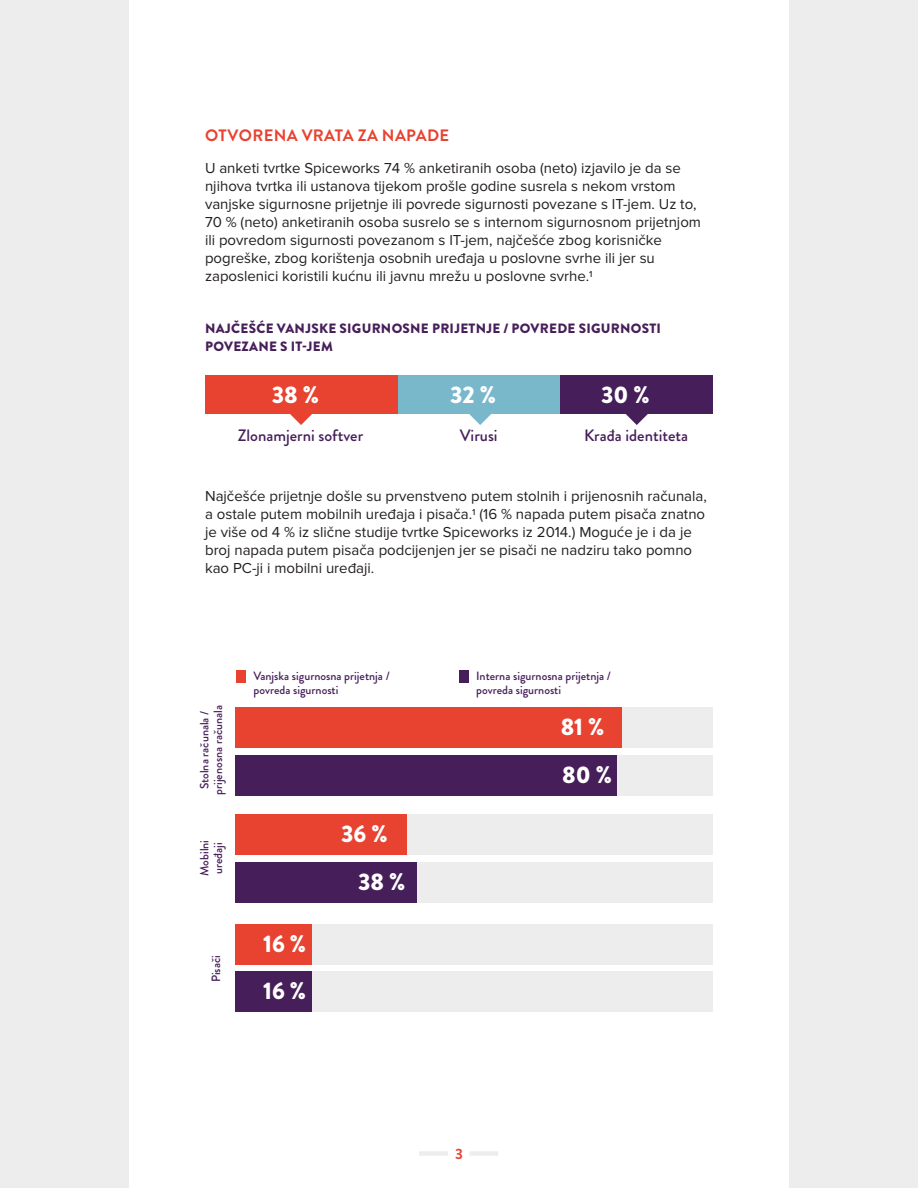
<style>
.page{position:relative;width:918px;height:1188px;background:#fff}
.page>*{position:absolute;margin:0;border:0;box-sizing:border-box;transform-origin:0 0}
.t1{font:900 24px "Brandon Grotesque";color:#fff}
.t2{font:500 16.5px "Brandon Grotesque";color:#461e59}
.Body_Copy{font:700 16.5px "Brandon Grotesque";letter-spacing:.02em;color:#e84230}
.Body_Copy-2{font:15px/18px "Proxima Nova";color:#231f20}
.t3{font:700 15px "Brandon Grotesque";color:#e84230}
.t4{font:900 13.5px/18px "Brandon Grotesque";letter-spacing:.02em;color:#461e59}
.t5{font:500 12px/13.5px "Brandon Grotesque";color:#461e59}
</style>
<div class="page">
<div style="left:419px;top:1151px;width:29px;height:5px;background:#ededed"></div>
<div style="left:470px;top:1151px;width:28px;height:5px;background:#ededed"></div>
<div style="left:0;top:0;width:129px;height:1188px;background:#ededed"></div>
<div style="left:789px;top:0;width:129px;height:1188px;background:#ededed"></div>
<div style="left:235px;top:755px;width:478px;height:40px;background:#ededed"></div>
<div style="left:235px;top:755px;width:381px;height:40px;background:#461e59"></div>
<div style="left:235px;top:707px;width:478px;height:41px;background:#ededed"></div>
<div style="left:235px;top:707px;width:387px;height:41px;background:#e84230"></div>
<div style="left:235px;top:862px;width:478px;height:41px;background:#ededed"></div>
<div style="left:235px;top:814px;width:478px;height:41px;background:#ededed"></div>
<div style="left:235px;top:972px;width:478px;height:40px;background:#ededed"></div>
<div style="left:235px;top:924px;width:478px;height:41px;background:#ededed"></div>
<div style="left:206px;top:375px;width:507px;height:39px;background:#461e59"></div>
<div style="left:398px;top:375px;width:162px;height:39px;background:#79b8cb"></div>
<div style="left:205px;top:375px;width:193px;height:39px;background:#e84230"></div>
<svg style="left:290px;top:414px;width:22px;height:11px"></svg>
<svg style="left:626px;top:414px;width:22px;height:11px"></svg>
<svg style="left:469px;top:414px;width:22px;height:11px"></svg>
<div style="left:235px;top:862px;width:182px;height:41px;background:#461e59"></div>
<div style="left:235px;top:814px;width:172px;height:41px;background:#e84230"></div>
<div style="left:235px;top:972px;width:77px;height:40px;background:#461e59"></div>
<div style="left:235px;top:924px;width:77px;height:41px;background:#e84230"></div>
<div style="left:236px;top:670px;width:10px;height:13px;background:#e84230"></div>
<div style="left:459px;top:670px;width:9px;height:13px;background:#461e59"></div>
<p class="Body_Copy" style="left:205px;top:124px;width:246px">OTVORENA VRATA ZA NAPADE</p>
<p class="Body_Copy-2" style="left:205px;top:159px;width:498px">U anketi tvrtke Spiceworks 74 % anketiranih osoba (neto) izjavilo je da se njihova tvrtka ili ustanova tijekom prošle godine susrela s nekom vrstom vanjske sigurnosne prijetnje ili povrede sigurnosti povezane s IT-jem. Uz to, 70 % (neto) anketiranih osoba susrelo se s internom sigurnosnom prijetnjom ili povredom sigurnosti povezanom s IT-jem, najčešće zbog korisničke pogreške, zbog korištenja osobnih uređaja u poslovne svrhe ili jer su zaposlenici koristili kućnu ili javnu mrežu u poslovne svrhe.1</p>
<p class="t4" style="left:205px;top:320px;width:457px">NAJČEŠĆE VANJSKE SIGURNOSNE PRIJETNJE / POVREDE SIGURNOSTI<br>POVEZANE S IT-JEM</p>
<p class="t1" style="left:272px;top:378px;width:49px">38 %</p>
<p class="t1" style="left:450px;top:378px;width:47px">32 %</p>
<p class="t1" style="left:601px;top:378px;width:50px">30 %</p>
<p class="t2" style="left:238px;top:424px;width:127px">Zlonamjerni softver</p>
<p class="t2" style="left:460px;top:424px;width:39px">Virusi</p>
<p class="t2" style="left:584px;top:424px;width:106px">Krađa identiteta</p>
<p class="Body_Copy-2" style="left:205px;top:488px;width:503px">Najčešće prijetnje došle su prvenstveno putem stolnih i prijenosnih računala, a ostale putem mobilnih uređaja i pisača.1 (16 % napada putem pisača znatno je više od 4 % iz slične studije tvrtke Spiceworks iz 2014.) Moguće je i da je broj napada putem pisača podcijenjen jer se pisači ne nadziru tako pomno kao PC-ji i mobilni uređaji.</p>
<p class="t5" style="left:198px;top:795px;width:91px;text-align:center;rotate:-90deg">Stolna računala / prijenosna računala</p>
<p class="t5" style="left:198px;top:876px;width:38px;rotate:-90deg">Mobilni uređaji</p>
<p class="t5" style="left:210px;top:982px;width:28px;rotate:-90deg">Pisači</p>
<p class="t5" style="left:254px;top:669px;width:138px">Vanjska sigurnosna prijetnja /</p>
<p class="t5" style="left:254px;top:683px;width:86px">povreda sigurnosti</p>
<p class="t1" style="left:341px;top:817px;width:48px">36 %</p>
<p class="t1" style="left:263px;top:927px;width:44px">16 %</p>
<p class="t1" style="left:263px;top:974px;width:44px">16 %</p>
<p class="t1" style="left:358px;top:864px;width:49px">38 %</p>
<p class="t5" style="left:476px;top:669px;width:136px">Interna sigurnosna prijetnja / povreda sigurnosti</p>
<p class="t1" style="left:561px;top:710px;width:45px">81 %</p>
<p class="t1" style="left:562px;top:757px;width:51px">80 %</p>
<p class="t3" style="left:455px;top:1143px;width:9px">3</p>
</div>
